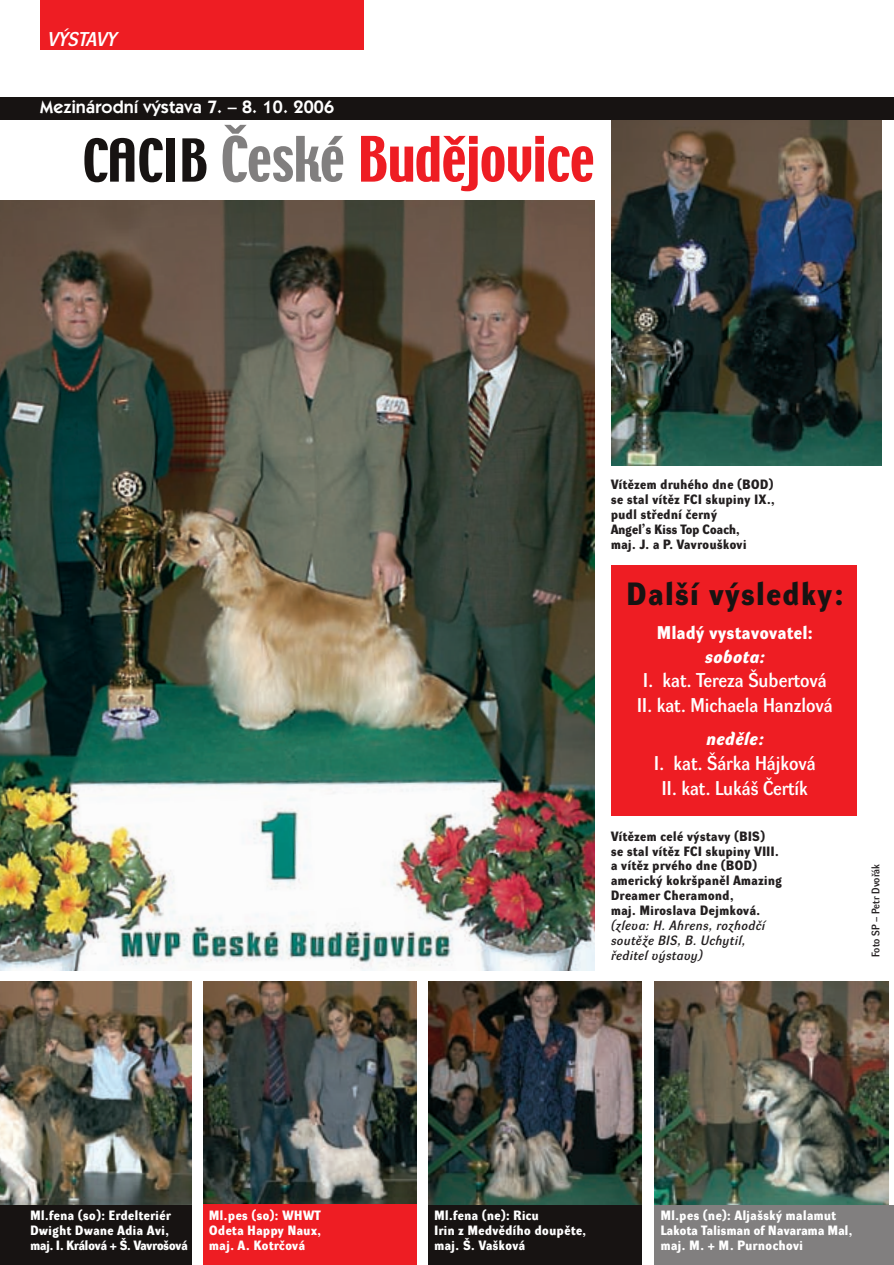
<style>
.page{position:relative;width:894px;height:1265px;background:#fff}
.page>*{position:absolute;margin:0;border:0;box-sizing:border-box;transform-origin:0 0}
.t1{font:55.5px "Techno CE";color:#ee1d23}
.t2{font:31.5px "Dynamo DB";letter-spacing:.065em;color:#171312}
.t3{font:19.5px/24.6px "Dynamo DD";color:#fff;text-align:center}
.t4{font:19.5px "Dynamo D Italic D";letter-spacing:-.015em;color:#fff}
.t5{font:600 18px "Itc Kabel CE";letter-spacing:.01em;color:#fff}
.t6{font:18px "Dynamo DB";letter-spacing:.035em;color:#fff}
.t7{font:18px "Dynamo D Italic B";letter-spacing:.035em;color:#fff}
.t8{font:13.2px/14.9px "Dynamo DB";letter-spacing:.045em;color:#231f20}
.t9{font:13.2px/14.9px "Dynamo DB";letter-spacing:.045em;color:#fff}
.t10{font:13.2px/14.9px "Dynamo D Italic D";letter-spacing:.04em;color:#231f20}
.t11{font:10.8px "Dynamo DD";color:#231f20}
.s1{font-size:52.5px;color:#171312}
.s2{color:#817f7f}
</style>
<div class="page">
<img style="left:0;top:0;width:893px;height:1264px">
<h3 class="t4" style="left:48px;top:32px;width:70px">V¯STAVY</h3>
<h3 class="t5" style="left:40px;top:101px;width:295px">Mezinárodní v˘stava 7. – 8. 10. 2006</h3>
<h1 class="t1" style="left:83px;top:136px;width:513px"><span class="s1">CACIB</span> <span class="s2">České</span> Budějovice</h1>
<p class="t8" style="left:611px;top:478px;width:165px">Vítûzem druhého dne (BOD) se stal vítûz FCI skupiny IX., pudl stfiední ãern˘<br>Angel’s Kiss Top Coach,<br>maj. J. a P. Vavrou‰kovi</p>
<h2 class="t2" style="left:626px;top:581px;width:218px">Dal‰í v˘sledky:</h2>
<h3 class="t6" style="left:657px;top:625px;width:157px">Mlad˘ vystavovatel:</h3>
<h3 class="t7" style="left:705px;top:649px;width:61px">sobota:</h3>
<h3 class="t3" style="left:637px;top:670px;width:197px">I. kat. Tereza ·ubertová<br>II. kat. Michaela Hanzlová</h3>
<h3 class="t7" style="left:706px;top:731px;width:59px">nedûle:</h3>
<h3 class="t3" style="left:654px;top:752px;width:163px">I. kat. ·árka Hájková<br>II. kat. Luká‰ âertík</h3>
<p class="t8" style="left:611px;top:830px;width:172px">Vítûzem celé v˘stavy (BIS)<br>se stal vítûz FCI skupiny VIII. a vítûz prvého dne (BOD) americk˘ kokr‰panûl Amazing<br>Dreamer Cheramond,<br>maj. Miroslava Dejmková.</p>
<p class="t10" style="left:611px;top:919px;width:155px">(zleva: H. Ahrens, rozhodãí soutûÏe BIS, B. Uchytil, fieditel v˘stavy)</p>
<p class="t11" style="left:871px;top:956px;width:94px;rotate:-90deg">Foto SP – Petr Dvofiák</p>
<p class="t9" style="left:30px;top:1209px;width:159px">Ml.fena (so): Erdelteriér<br>Dwight Dwane Adia Avi, maj. I. Králová + ·. Vavro‰ová</p>
<p class="t9" style="left:209px;top:1209px;width:113px;text-align:justify">Ml.pes (so): WHWT Odeta Happy Naux, maj. A. Kotrãová</p>
<p class="t9" style="left:434px;top:1209px;width:153px">Ml.fena (ne): Ricu<br>Irin z Medvûdího doupûte, maj. ·. Va‰ková</p>
<p class="t9" style="left:660px;top:1209px;width:193px">Ml.pes (ne): Alja‰sk˘ malamut<br>Lakota Talisman of Navarama Mal, maj. M. + M. Purnochovi</p>
</div>
